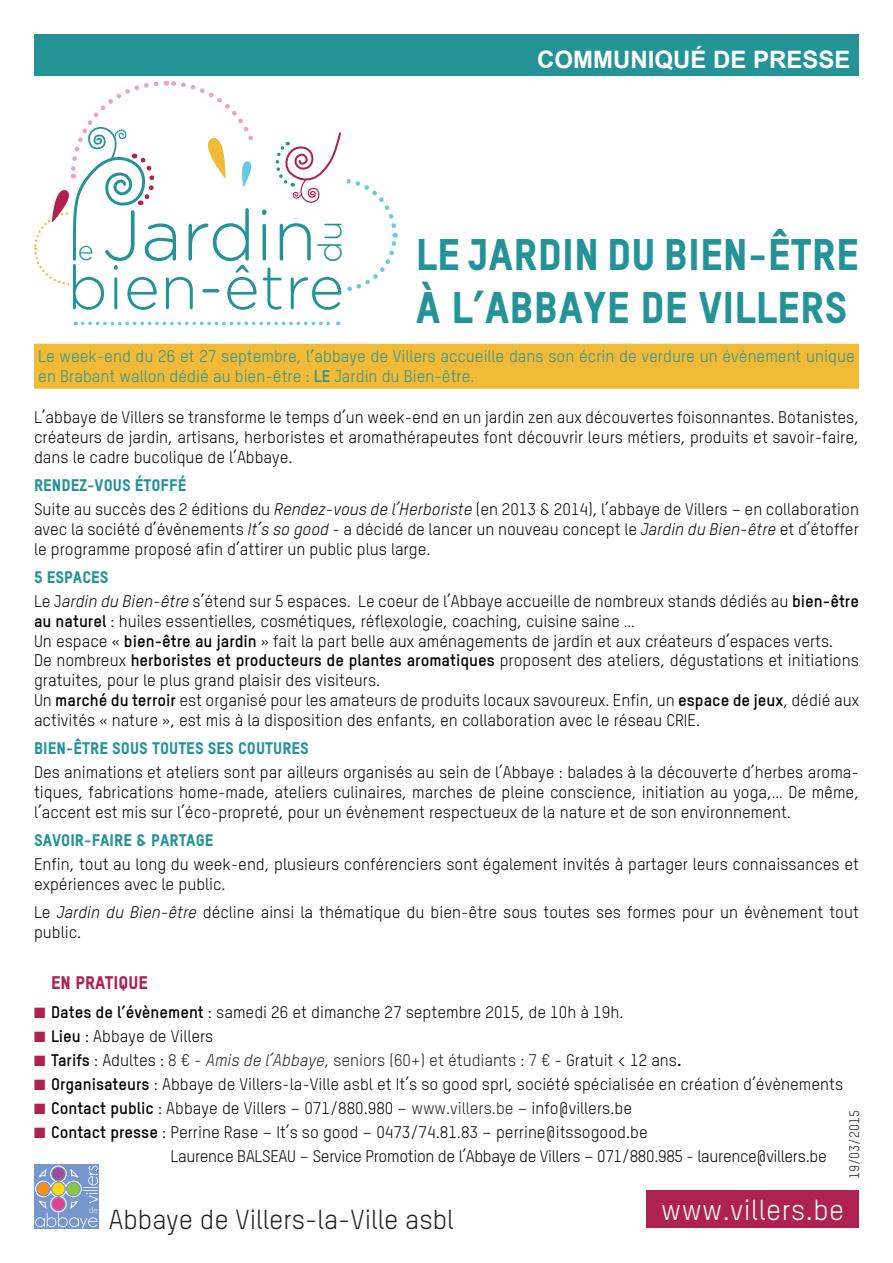
<style>
.page{position:relative;width:893px;height:1263px;background:#fff}
.page>*{position:absolute;margin:0;border:0;box-sizing:border-box;transform-origin:0 0}
.t1{font:300 70.95px "Gotham Rounded";color:#249398}
.t2{font:300 61.5px "Gotham Rounded";letter-spacing:.005em;color:#249398}
.t3{font:43.5px/52.2px "TSTAR Headline";color:#249398}
.t4{font:300 33.15px "Gotham Rounded";color:#249398}
.t5{font:28.5px "TSTAR";letter-spacing:.02em;color:#fff}
.t6{font:300 27.45px "Gotham Rounded";color:#249398}
.t7{font:27px "TSTAR";color:#231f20}
.t8{font:700 24px "Arial";color:#fff}
.t9{font:18px "TSTAR Headline";color:#ae2150}
.t10{font:16.5px/19.8px "TSTAR";color:#000001;text-align:justify}
.t11{font:16.5px/24px "TSTAR";letter-spacing:-.02em;color:#000001}
.t12{font:16.5px/19.8px "TSTAR";color:#249398}
.t13{font:16.5px "TSTAR Headline";color:#249398}
.t14{font:16.5px "TSTAR";color:#231f20}
.t15{font:13.5px "TSTAR";color:#231f20}
.s1{font-weight:700}
.s2{font-style:italic}
.s3{color:#ae2150}
.s4{font-weight:700;color:#000001}
.s5{color:#000001}
.s6{color:#231f20}
</style>
<div class="page">
<div style="left:34px;top:34px;width:825px;height:42px;background:#249398"></div>
<div style="left:34px;top:1164px;width:65px;height:65px;background:#7696cd"></div>
<svg style="left:35px;top:1165px;width:63px;height:63px"></svg>
<div style="left:646px;top:1190px;width:213px;height:38px;background:#ae2150"></div>
<div style="left:34px;top:344px;width:825px;height:45px;background:#f2bb37"></div>
<svg style="left:34px;top:80px;width:219px;height:206px"></svg>
<svg style="left:275px;top:132px;width:123px;height:159px"></svg>
<svg style="left:83px;top:322px;width:256px;height:3px"></svg>
<h3 class="t8" style="left:537px;top:43px;width:315px">COMMUNIQUÉ DE PRESSE</h3>
<h1 class="t1" style="left:102px;top:188px;width:216px">Jardin</h1>
<h2 class="t2" style="left:67px;top:246px;width:279px">bien-être</h2>
<h3 class="t4" style="left:308px;top:262px;width:44px;rotate:-90deg">du</h3>
<h3 class="t3" style="left:416px;top:228px;width:445px">LE JARDIN DU BIEN-ÊTRE<br>À L’ABBAYE DE VILLERS</h3>
<p class="t12" style="left:38px;top:346px;width:818px">Le week-end du 26 et 27 septembre, l<span class="s1">’</span>abbaye de Villers accueille dans son écrin de verdure un évènement unique en Brabant wallon dédié au bien-être : <span class="s1">LE</span> Jardin du Bien-être.</p>
<p class="t10" style="left:34px;top:407px;width:826px">L’abbaye de Villers se transforme le temps d’un week-end en un jardin zen aux découvertes foisonnantes. Botanistes, créateurs de jardin, artisans, herboristes et aromathérapeutes font découvrir leurs métiers, produits et savoir-faire, dans le cadre bucolique de l’Abbaye.</p>
<p class="t13" style="left:34px;top:475px;width:154px">RENDEZ-VOUS ÉTOFFÉ</p>
<p class="t10" style="left:34px;top:499px;width:826px">Suite au succès des 2 éditions du <span class="s2">Rendez-vous de l’Herboriste</span> (en 2013 &amp; 2014), l’abbaye de Villers – en collaboration avec la société d’évènements <span class="s2">It’s so good</span> - a décidé de lancer un nouveau concept le <span class="s2">Jardin du Bien-être</span> et d’étoffer le programme proposé afin d’attirer un public plus large.</p>
<p class="t13" style="left:34px;top:567px;width:76px">5 ESPACES</p>
<p class="t10" style="left:34px;top:591px;width:826px;text-align:left">Le J<span class="s2">ardin du Bien-être</span> s’étend sur 5 espaces. Le coeur de l’Abbaye accueille de nombreux stands dédiés au <span class="s1">bien-être au naturel</span> : huiles essentielles, cosmétiques, réflexologie, coaching, cuisine saine …<br>Un espace « <span class="s1">bien-être au jardin</span> » fait la part belle aux aménagements de jardin et aux créateurs d’espaces verts.<br>De nombreux <span class="s1">herboristes et producteurs de plantes aromatiques</span> proposent des ateliers, dégustations et initiations gratuites, pour le plus grand plaisir des visiteurs.<br>Un <span class="s1">marché du terroir</span> est organisé pour les amateurs de produits locaux savoureux. Enfin, un <span class="s1">espace de jeux</span>, dédié aux activités « nature », est mis à la disposition des enfants, en collaboration avec le réseau CRIE.</p>
<p class="t13" style="left:34px;top:738px;width:276px">BIEN-ÊTRE SOUS TOUTES SES COUTURES</p>
<p class="t10" style="left:34px;top:762px;width:826px">Des animations et ateliers sont par ailleurs organisés au sein de l’Abbaye : balades à la découverte d’herbes aroma&shy;tiques, fabrications home-made, ateliers culinaires, marches de pleine conscience, initiation au yoga,… De même, l’accent est mis sur l’éco-propreté, pour un évènement respectueux de la nature et de son environnement.</p>
<p class="t13" style="left:34px;top:830px;width:181px">SAVOIR-FAIRE &amp; PARTAGE</p>
<p class="t10" style="left:34px;top:854px;width:826px">Enfin, tout au long du week-end, plusieurs conférenciers sont également invités à partager leurs connaissances et expériences avec le public.</p>
<p class="t10" style="left:34px;top:902px;width:826px">Le <span class="s2">Jardin du Bien-être</span> décline ainsi la thématique du bien-être sous toutes ses formes pour un évènement tout public.</p>
<p class="t9" style="left:51px;top:972px;width:98px">EN PRATIQUE</p>
<p class="t10" style="left:34px;top:1002px;width:591px"><span class="s3">■</span> <span class="s1">Dates de l’évènement</span> : samedi 26 et dimanche 27 septembre 2015, de 10h à 19h.</p>
<p class="t10" style="left:34px;top:1026px;width:181px"><span class="s3">■</span> <span class="s1">Lieu</span> : Abbaye de Villers</p>
<p class="t14" style="left:34px;top:1050px;width:649px"><span class="s3">■</span> <span class="s4">Tarifs</span> <span class="s5">: Adultes :</span> 8 € - <span class="s2">Amis de l’Abbaye</span>, seniors (60+) et étudiants : 7 € <span class="s5">- Gratuit &lt; 12 ans</span><span class="s4">.</span></p>
<p class="t10" style="left:34px;top:1074px;width:811px"><span class="s3">■</span> <span class="s1">Organisateurs</span> : Abbaye de Villers-la-Ville asbl et It’s so good sprl, société spécialisée en création d’évènements</p>
<p class="t10" style="left:34px;top:1098px;width:600px"><span class="s3">■</span> <span class="s1">Contact public</span> : Abbaye de Villers – 071/880.980 – <span class="s6">www.villers.be</span> – info@villers.be</p>
<p class="t11" style="left:171px;top:1120px;width:658px;text-indent:-137px"><span class="s3">■</span> <span class="s1">Contact presse</span> : Perrine Rase – It’s so good – 0473/74.81.83 – perrine@itssogood.be<br>Laurence BALSEAU – Service Promotion de l’Abbaye de Villers – 071/880.985 - laurence@villers.be</p>
<h3 class="t6" style="left:71px;top:232px;width:24px">le</h3>
<p class="t15" style="left:846px;top:1179px;width:71px;rotate:-90deg">19/03/2015</p>
<h3 class="t7" style="left:109px;top:1203px;width:347px">Abbaye de Villers-la-Ville asbl</h3>
<h3 class="t5" style="left:661px;top:1193px;width:185px">www.villers.be</h3>
</div>
